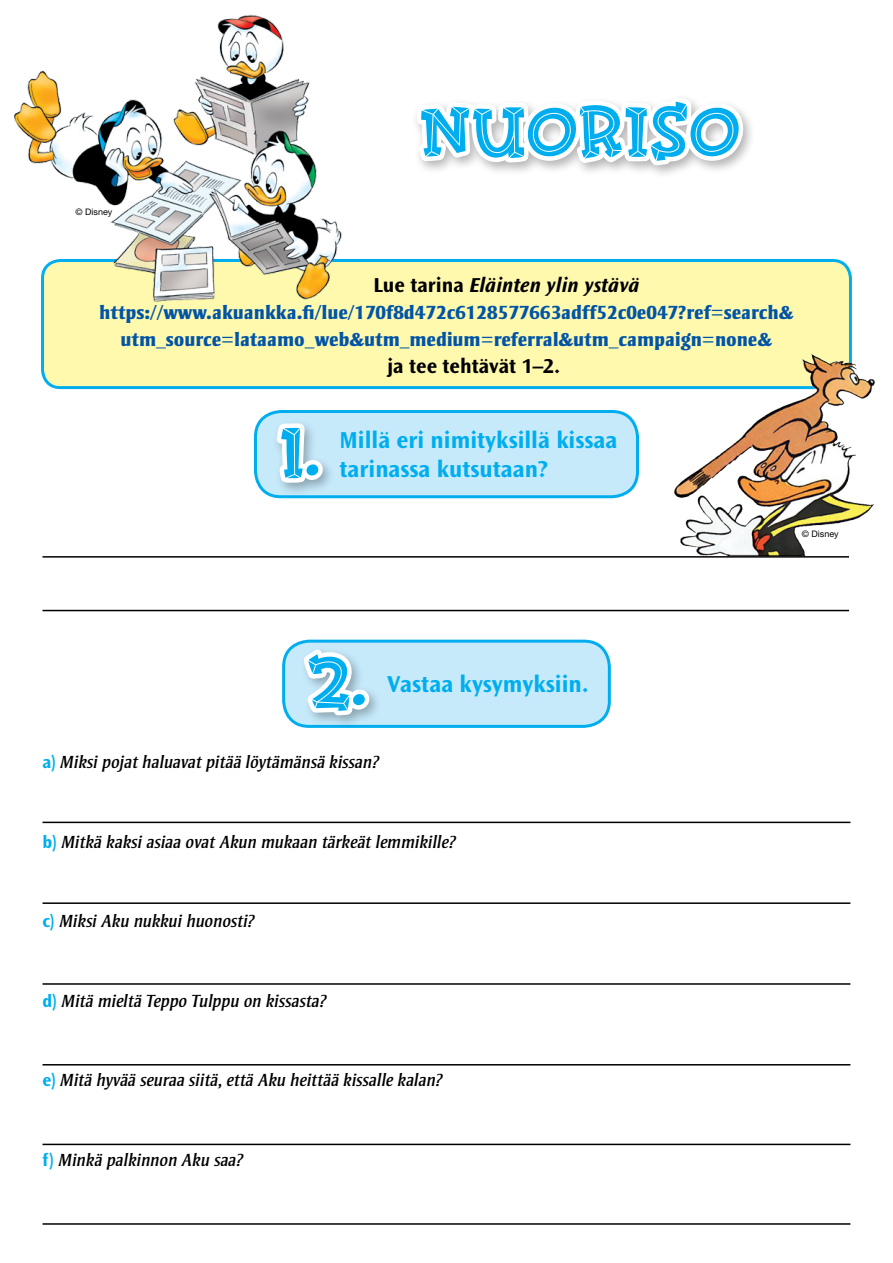
<style>
.page{position:relative;width:893px;height:1263px;background:#fff}
.page>*{position:absolute;margin:0;border:0;box-sizing:border-box;transform-origin:0 0}
.t1{font:700 75px "Fink";color:#00aeef}
.t2{font:700 24px/28.8px "Ocean Sans Std";color:#00aeef}
.t3{font:italic 700 21px "Ocean Sans Std";color:#000}
.t4{font:700 21px "Ocean Sans Std";color:#000}
.t5{font:800 19.5px/27px "Strayhorn MT Std";color:#0054a6;text-align:center}
.t6{font:italic 18px "Strayhorn MT Std";color:#000}
.t7{font:9px "Helvetica Neue LT Std";color:#000}
.s1{font-style:normal}
.s2{font-family:"Ocean Sans Std";font-weight:700;font-style:normal;color:#00aeef}
</style>
<div class="page">
<div style="left:43px;top:260px;width:807px;height:128px;background:#fff9ae;border-radius:18px"></div>
<div style="left:41px;top:259px;width:811px;height:130px;border:3px solid #00aeef;border-radius:18px"></div>
<img style="left:14px;top:14px;width:339px;height:320px">
<svg style="left:416px;top:98px;width:336px;height:77px"></svg>
<div style="left:284px;top:641px;width:325px;height:85px;background:#c7eafb;border-radius:26px"></div>
<div style="left:282px;top:640px;width:329px;height:88px;border:3px solid #00aeef;border-radius:26px"></div>
<div style="left:299px;top:645px;width:84px;height:84px;background:#000;opacity:.3"></div>
<svg style="left:291px;top:640px;width:85px;height:89px"></svg>
<hr style="left:43px;top:610px;width:806px;height:1px;background:#000">
<hr style="left:43px;top:822px;width:807px;height:1px;background:#000">
<hr style="left:43px;top:902px;width:807px;height:2px;background:#000">
<hr style="left:43px;top:983px;width:807px;height:2px;background:#000">
<hr style="left:43px;top:1064px;width:807px;height:1px;background:#000">
<hr style="left:43px;top:1144px;width:807px;height:1px;background:#000">
<hr style="left:43px;top:1223px;width:807px;height:2px;background:#000">
<div style="left:255px;top:411px;width:382px;height:86px;background:#c7eafb;border-radius:26px"></div>
<div style="left:254px;top:410px;width:385px;height:88px;border:3px solid #00aeef;border-radius:26px"></div>
<div style="left:272px;top:418px;width:64px;height:78px;background:#c7eafb"></div>
<svg style="left:254px;top:415px;width:75px;height:77px"></svg>
<img style="left:669px;top:350px;width:206px;height:207px">
<hr style="left:43px;top:556px;width:806px;height:2px;background:#000">
<p class="t7" style="left:75px;top:206px;width:38px">© Disney</p>
<h1 class="t1" style="left:419px;top:82px;width:323px">NUORISO</h1>
<p class="t3" style="left:373px;top:273px;width:267px"><span class="s1">Lue tarina</span> Eläinten ylin ystävä</p>
<p class="t5" style="left:99px;top:298px;width:696px">https://www.akuankka.fi/lue/170f8d472c6128577663adff52c0e047?ref=search&amp; utm_source=lataamo_web&amp;utm_medium=referral&amp;utm_campaign=none&amp;</p>
<p class="t4" style="left:387px;top:354px;width:175px">ja tee tehtävät 1–2.</p>
<h1 class="t1" style="left:279px;top:403px;width:42px">1.</h1>
<h2 class="t2" style="left:339px;top:426px;width:279px">Millä eri nimityksillä kissaa tarinassa kutsutaan?</h2>
<p class="t7" style="left:802px;top:528px;width:38px">© Disney</p>
<h1 class="t1" style="left:306px;top:633px;width:62px">2.</h1>
<h2 class="t2" style="left:387px;top:670px;width:203px">Vastaa kysymyksiin.</h2>
<p class="t6" style="left:43px;top:752px;width:338px"><span class="s2">a)</span> Miksi pojat haluavat pitää löytämänsä kissan?</p>
<p class="t6" style="left:43px;top:831px;width:415px"><span class="s2">b)</span> Mitkä kaksi asiaa ovat Akun mukaan tärkeät lemmikille?</p>
<p class="t6" style="left:43px;top:911px;width:214px"><span class="s2">c)</span> Miksi Aku nukkui huonosti?</p>
<p class="t6" style="left:43px;top:990px;width:286px"><span class="s2">d)</span> Mitä mieltä Teppo Tulppu on kissasta?</p>
<p class="t6" style="left:43px;top:1070px;width:402px"><span class="s2">e)</span> Mitä hyvää seuraa siitä, että Aku heittää kissalle kalan?</p>
<p class="t6" style="left:43px;top:1149px;width:202px"><span class="s2">f)</span> Minkä palkinnon Aku saa?</p>
</div>
